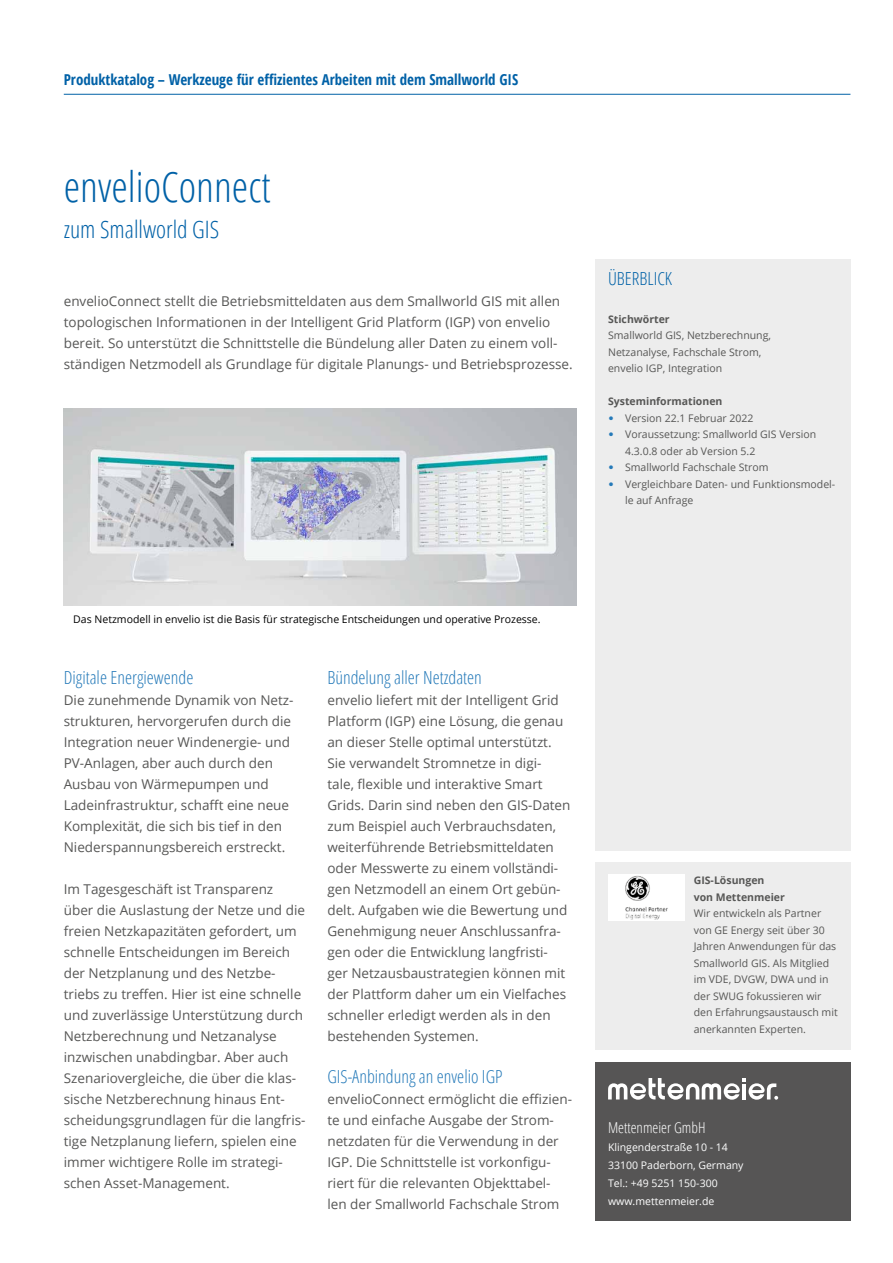
<style>
.page{position:relative;width:893px;height:1263px;background:#fff}
.page>*{position:absolute;margin:0;border:0;box-sizing:border-box;transform-origin:0 0}
.t1{font:300 condensed 42px "Open Sans";color:#0061a7}
.t2{font:300 condensed 24px "Open Sans";color:#0061a7}
.t3{font:300 condensed 18px "Open Sans";color:#257ab9}
.t4{font:300 condensed 18px "Open Sans";color:#0061a7}
.t5{font:700 condensed 15px "Open Sans";color:#0061a7}
.t6{font:300 condensed 15px "Open Sans";color:#fff}
.t7{font:13.5px/21px "Open Sans";color:#575756}
.t8{font:10.5px/16.5px "Open Sans";color:#575756}
.t9{font:10.5px "Open Sans";color:#000}
.t10{font:10.5px/18px "Open Sans";color:#fff}
.t11{font:700 10.5px/16.5px "Open Sans";color:#575756}
.s1{font-family:"Calibri";font-size:12px;color:#257ab9}
</style>
<div class="page">
<div style="left:595px;top:863px;width:255px;height:187px;background:#ededed"></div>
<div style="left:595px;top:259px;width:255px;height:591px;background:#ededed"></div>
<div style="left:595px;top:1062px;width:255px;height:158px;background:#565555"></div>
<svg style="left:608px;top:1078px;width:171px;height:22px"></svg>
<hr style="left:64px;top:94px;width:786px;height:1px;background:#0061a7">
<div style="left:608px;top:874px;width:77px;height:47px;background:#fff"></div>
<img style="left:625px;top:875px;width:43px;height:44px">
<img style="left:64px;top:409px;width:512px;height:197px">
<p class="t5" style="left:64px;top:69px;width:456px">Produktkatalog – Werkzeuge für effizientes Arbeiten mit dem Smallworld GIS</p>
<h1 class="t1" style="left:64px;top:158px;width:208px">envelioConnect</h1>
<h2 class="t2" style="left:64px;top:213px;width:157px">zum Smallworld GIS</h2>
<p class="t7" style="left:64px;top:290px;width:510px">envelioConnect stellt die Betriebsmitteldaten aus dem Smallworld GIS mit allen topologischen Informationen in der Intelligent Grid Platform (IGP) von envelio bereit. So unterstützt die Schnittstelle die Bündelung aller Daten zu einem voll&shy;ständigen Netzmodell als Grundlage für digitale Planungs- und Betriebsprozesse.</p>
<h3 class="t4" style="left:608px;top:266px;width:66px">ÜBERBLICK</h3>
<p class="t11" style="left:608px;top:310px;width:63px">Stichwörter</p>
<p class="t8" style="left:608px;top:327px;width:164px">Smallworld GIS, Netzberechnung,<br>Netzanalyse, Fachschale Strom, envelio IGP, Integration</p>
<p class="t11" style="left:608px;top:393px;width:116px">Systeminformationen</p>
<p class="t8" style="left:608px;top:409px;width:147px"><span class="s1">•</span> Version 22.1 Februar 2022</p>
<p class="t8" style="left:625px;top:426px;width:193px;text-indent:-17px"><span class="s1">•</span> Voraussetzung: Smallworld GIS Version<br>4.3.0.8 oder ab Version 5.2</p>
<p class="t8" style="left:608px;top:459px;width:162px"><span class="s1">•</span> Smallworld Fachschale Strom</p>
<p class="t8" style="left:625px;top:475px;width:212px;text-indent:-17px"><span class="s1">•</span> Vergleichbare Daten- und Funktionsmodel&shy;le auf Anfrage</p>
<p class="t9" style="left:73px;top:612px;width:469px">Das Netzmodell in envelio ist die Basis für strategische Entscheidungen und operative Prozesse.</p>
<h3 class="t3" style="left:64px;top:665px;width:131px">Digitale Energiewende</h3>
<p class="t7" style="left:64px;top:689px;width:231px">Die zunehmende Dynamik von Netz&shy;strukturen, hervorgerufen durch die Integration neuer Windenergie- und PV-Anlagen, aber auch durch den Ausbau von Wärmepumpen und Ladeinfrastruktur, schafft eine neue Komplexität, die sich bis tief in den Niederspannungsbereich erstreckt.</p>
<p class="t7" style="left:64px;top:878px;width:243px">Im Tagesgeschäft ist Transparenz über die Auslastung der Netze und die freien Netzkapazitäten gefordert, um schnelle Entscheidungen im Bereich der Netzplanung und des Netzbe&shy;triebs zu treffen. Hier ist eine schnelle und zuverlässige Unterstützung durch Netzberechnung und Netzanalyse inzwischen unabdingbar. Aber auch Szenariovergleiche, die über die klas&shy;sische Netzberechnung hinaus Ent&shy;scheidungsgrundlagen für die langfris&shy;tige Netzplanung liefern, spielen eine immer wichtigere Rolle im strategi&shy;schen Asset-Management.</p>
<h3 class="t3" style="left:327px;top:665px;width:156px">Bündelung aller Netzdaten</h3>
<p class="t7" style="left:327px;top:689px;width:245px">envelio liefert mit der Intelligent Grid Platform (IGP) eine Lösung, die genau an dieser Stelle optimal unterstützt.<br>Sie verwandelt Stromnetze in digi&shy;tale, flexible und interaktive Smart Grids. Darin sind neben den GIS-Daten zum Beispiel auch Verbrauchsdaten, weiterführende Betriebsmitteldaten oder Messwerte zu einem vollständi&shy;gen Netzmodell an einem Ort gebün&shy;delt. Aufgaben wie die Bewertung und Genehmigung neuer Anschlussanfra&shy;gen oder die Entwicklung langfristi&shy;ger Netzausbaustrategien können mit der Plattform daher um ein Vielfaches schneller erledigt werden als in den bestehenden Systemen.</p>
<h3 class="t3" style="left:327px;top:1064px;width:177px">GIS-Anbindung an envelio IGP</h3>
<p class="t7" style="left:327px;top:1088px;width:246px">envelioConnect ermöglicht die effizien&shy;te und einfache Ausgabe der Strom&shy;netzdaten für die Verwendung in der IGP. Die Schnittstelle ist vorkonfigu&shy;riert für die relevanten Objekttabel&shy;len der Smallworld Fachschale Strom</p>
<p class="t11" style="left:694px;top:872px;width:93px">GIS-Lösungen von Mettenmeier</p>
<p class="t8" style="left:694px;top:905px;width:145px">Wir entwickeln als Partner von GE Energy seit über 30<br>Jahren Anwendungen für das<br>Smallworld GIS. Als Mitglied im VDE, DVGW, DWA und in der SWUG fokussieren wir den Erfahrungsaustausch mit anerkannten Experten.</p>
<p class="t6" style="left:608px;top:1117px;width:99px">Mettenmeier GmbH</p>
<p class="t10" style="left:608px;top:1137px;width:137px">Klingenderstraße 10 - 14<br>33100 Paderborn, Germany<br>Tel.: +49 5251 150-300 www.mettenmeier.de</p>
</div>
